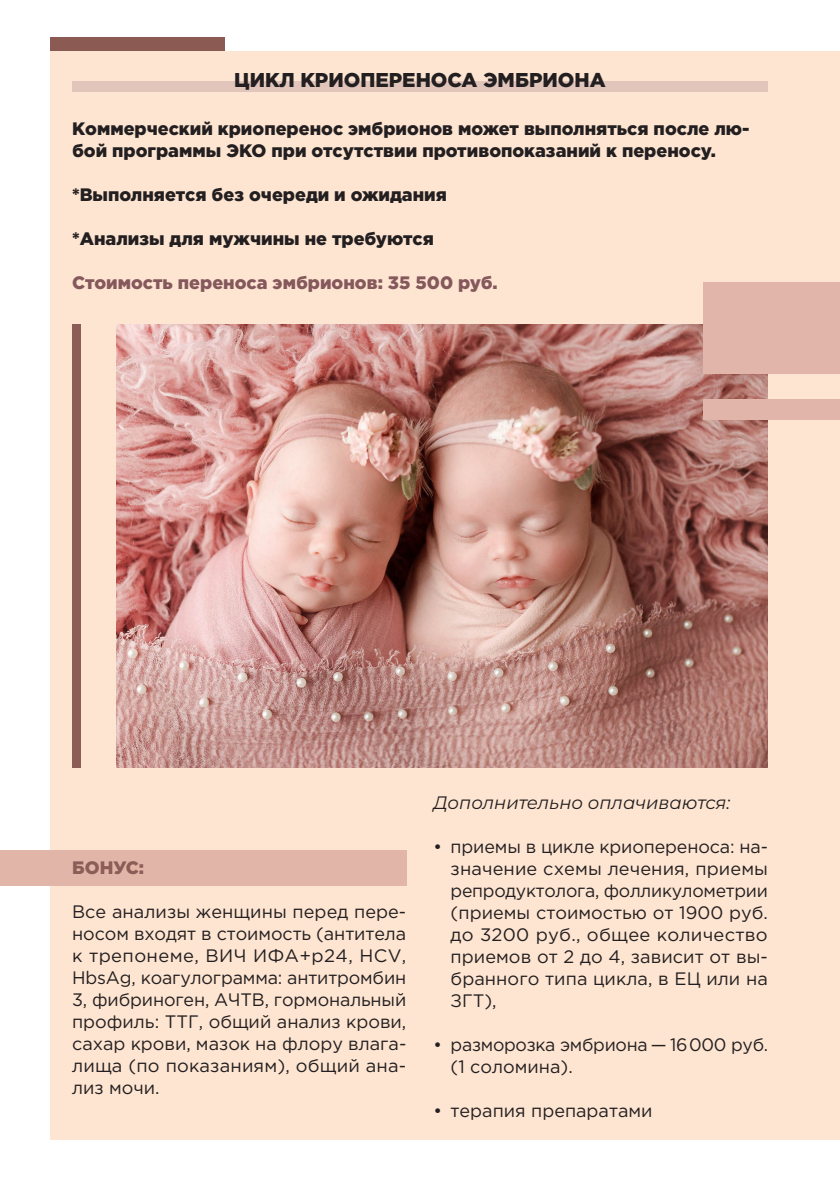
<style>
.page{position:relative;width:840px;height:1191px;background:#fff}
.page>*{position:absolute;margin:0;border:0;box-sizing:border-box;transform-origin:0 0}
.t1{font:900 20px "Gotham Pro";color:#231f20}
.t2{font:18px/22px "Gotham Pro";color:#231f20;text-align:justify}
.t3{font:900 18px/22px "Gotham Pro";color:#231f20}
.t4{font:900 18px "Gotham Pro";color:#85585c}
.t5{font:italic 18px "Montserrat";color:#231f20}
.t6{font:900 18px "Gotham Pro";color:#8c5d56}
</style>
<div class="page">
<div style="left:50px;top:51px;width:789px;height:1089px;background:#fee5d2"></div>
<div style="left:72px;top:81px;width:695px;height:11px;background:#e1c5bb"></div>
<div style="left:0;top:850px;width:406px;height:36px;background:#e2b5a9"></div>
<img style="left:116px;top:324px;width:651px;height:443px">
<div style="left:50px;top:37px;width:175px;height:14px;background:#8b5a53"></div>
<div style="left:72px;top:324px;width:8px;height:443px;background:#8c5d56"></div>
<div style="left:703px;top:282px;width:136px;height:91px;background:#e1b5a9"></div>
<div style="left:703px;top:399px;width:136px;height:21px;background:#e1b5a9"></div>
<hr style="left:839px;top:448px;width:1px;height:38px;background:#9d4b60">
<p class="t1" style="left:234px;top:68px;width:372px">ЦИКЛ КРИОПЕРЕНОСА ЭМБРИОНА</p>
<p class="t3" style="left:72px;top:117px;width:678px">Коммерческий криоперенос эмбрионов может выполняться после лю&shy;бой программы ЭКО при отсутствии противопоказаний к переносу.</p>
<p class="t3" style="left:72px;top:183px;width:376px">*Выполняется без очереди и ожидания</p>
<p class="t3" style="left:72px;top:227px;width:363px">*Анализы для мужчины не требуются</p>
<p class="t4" style="left:72px;top:272px;width:427px">Стоимость переноса эмбрионов: 35 500 руб.</p>
<p class="t6" style="left:72px;top:857px;width:74px">БОНУС:</p>
<p class="t2" style="left:72px;top:900px;width:336px">Все анализы женщины перед пере&shy;носом входят в стоимость (антитела к трепонеме, ВИЧ ИФА+р24, HCV, HbsAg, коагулограмма: антитромбин 3, фибриноген, АЧТВ, гормональный профиль: ТТГ, общий анализ крови, сахар крови, мазок на флору влага&shy;лища (по показаниям), общий ана&shy;лиз мочи.</p>
<p class="t5" style="left:433px;top:790px;width:298px">Дополнительно оплачиваются:</p>
<p class="t2" style="left:450px;top:835px;width:319px;text-indent:-17px">• приемы в цикле криопереноса: на&shy;значение схемы лечения, приемы репродуктолога, фолликулометрии (приемы стоимостью от 1900 руб. до 3200 руб., общее количество приемов от 2 до 4, зависит от вы&shy;бранного типа цикла, в ЕЦ или на ЗГТ),</p>
<p class="t2" style="left:450px;top:1033px;width:319px;text-indent:-17px">• разморозка эмбриона — 16000 руб. (1 соломина).</p>
<p class="t2" style="left:433px;top:1099px;width:220px">• терапия препаратами</p>
</div>
